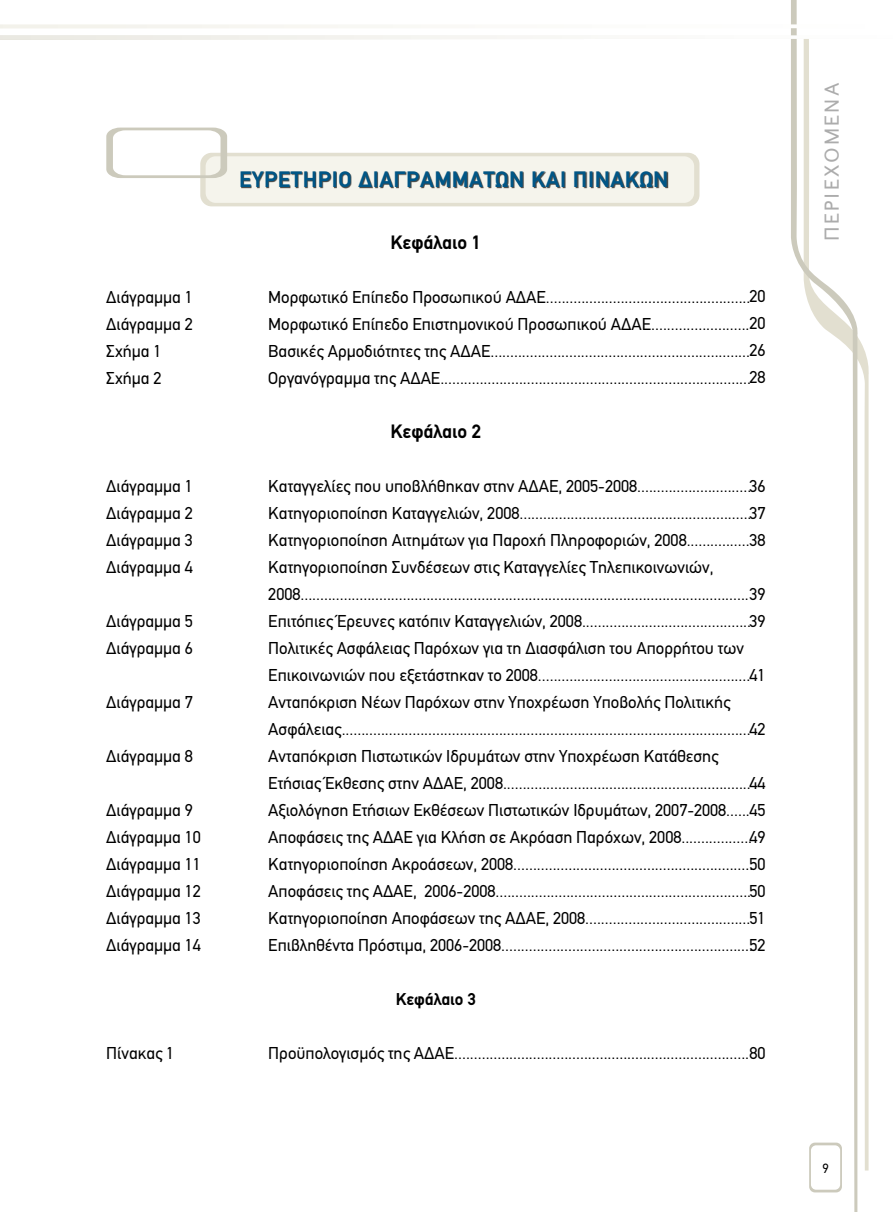
<style>
.page{position:relative;width:893px;height:1212px;background:#fff}
.page>*{position:absolute;margin:0;border:0;box-sizing:border-box;transform-origin:0 0}
.t1{font:700 22.5px "PF Din Text";letter-spacing:.03em;color:#005686}
.t2{font:21px "PF Diplomat Sans";letter-spacing:.1em;color:#acacac}
.t3{font:700 19.5px "PF Din Text";color:#000}
.t4{font:17.25px/27px "PF Din Text";color:#000}
.t5{font:700 17.25px "PF Din Text";color:#000}
</style>
<div class="page">
<svg style="left:861px;top:343px;width:8px;height:827px"></svg>
<svg style="left:791px;top:0;width:70px;height:1212px"></svg>
<svg style="left:0;top:21px;width:861px;height:11px"></svg>
<svg style="left:0;top:32px;width:861px;height:71px"></svg>
<svg style="left:106px;top:128px;width:593px;height:78px"></svg>
<div style="left:223px;top:166px;width:470px;height:38px;background:#000;opacity:.7"></div>
<h1 class="t1" style="left:239px;top:166px;width:431px">ΕΥΡΕΤΗΡΙΟ ΔΙΑΓΡΑΜΜΑΤΩΝ ΚΑΙ ΠΙΝΑΚΩΝ</h1>
<p class="t3" style="left:390px;top:230px;width:92px">Κεφάλαιο 1</p>
<p class="t4" style="left:106px;top:283px;width:80px">Διάγραμμα 1</p>
<p class="t4" style="left:268px;top:283px;width:499px">Μορφωτικό Επίπεδο Προσωπικού ΑΔΑΕ....................................................20</p>
<p class="t4" style="left:106px;top:310px;width:82px">Διάγραμμα 2</p>
<p class="t4" style="left:268px;top:310px;width:499px">Μορφωτικό Επίπεδο Επιστημονικού Προσωπικού ΑΔΑΕ.........................20</p>
<p class="t4" style="left:106px;top:337px;width:49px">Σχήμα 1</p>
<p class="t4" style="left:268px;top:337px;width:499px">Βασικές Αρμοδιότητες της ΑΔΑΕ..................................................................26</p>
<p class="t4" style="left:106px;top:364px;width:51px">Σχήμα 2</p>
<p class="t4" style="left:268px;top:364px;width:499px">Οργανόγραμμα της ΑΔΑΕ...............................................................................28</p>
<p class="t3" style="left:390px;top:419px;width:92px">Κεφάλαιο 2</p>
<p class="t4" style="left:106px;top:472px;width:80px">Διάγραμμα 1</p>
<p class="t4" style="left:268px;top:472px;width:499px">Καταγγελίες που υποβλήθηκαν στην ΑΔΑΕ, 2005-2008.............................36</p>
<p class="t4" style="left:106px;top:499px;width:82px">Διάγραμμα 2</p>
<p class="t4" style="left:268px;top:499px;width:499px">Κατηγοριοποίηση Καταγγελιών, 2008...........................................................37</p>
<p class="t4" style="left:106px;top:526px;width:82px">Διάγραμμα 3</p>
<p class="t4" style="left:268px;top:526px;width:499px">Κατηγοριοποίηση Αιτημάτων για Παροχή Πληροφοριών, 2008................38</p>
<p class="t4" style="left:106px;top:553px;width:88px">Διάγραμμα 4</p>
<p class="t4" style="left:268px;top:553px;width:499px">Κατηγοριοποίηση Συνδέσεων στις Καταγγελίες Τηλεπικοινωνιών,<br>2008..................................................................................................................39</p>
<p class="t4" style="left:106px;top:607px;width:82px">Διάγραμμα 5</p>
<p class="t4" style="left:268px;top:607px;width:499px">Επιτόπιες Έρευνες κατόπιν Καταγγελιών, 2008...........................................39</p>
<p class="t4" style="left:106px;top:634px;width:88px">Διάγραμμα 6</p>
<p class="t4" style="left:268px;top:634px;width:494px">Πολιτικές Ασφάλειας Παρόχων για τη Διασφάλιση του Απορρήτου των<br>Επικοινωνιών που εξετάστηκαν το 2008......................................................41</p>
<p class="t4" style="left:106px;top:688px;width:88px">Διάγραμμα 7</p>
<p class="t4" style="left:268px;top:688px;width:497px">Ανταπόκριση Νέων Παρόχων στην Υποχρέωση Υποβολής Πολιτικής<br>Ασφάλειας........................................................................................................42</p>
<p class="t4" style="left:106px;top:742px;width:88px">Διάγραμμα 8</p>
<p class="t4" style="left:268px;top:742px;width:499px">Ανταπόκριση Πιστωτικών Ιδρυμάτων στην Υποχρέωση Κατάθεσης<br>Ετήσιας Έκθεσης στην ΑΔΑΕ, 2008...............................................................44</p>
<p class="t4" style="left:106px;top:796px;width:88px">Διάγραμμα 9</p>
<p class="t4" style="left:268px;top:796px;width:497px">Αξιολόγηση Ετήσιων Εκθέσεων Πιστωτικών Ιδρυμάτων, 2007-2008......45</p>
<p class="t4" style="left:106px;top:823px;width:96px">Διάγραμμα 1 0</p>
<p class="t4" style="left:268px;top:823px;width:485px">Αποφάσεις της ΑΔΑΕ για Κλήση σε Ακρόαση Παρόχων, 2008..................</p>
<p class="t4" style="left:106px;top:850px;width:82px">Διάγραμμα 11</p>
<p class="t4" style="left:268px;top:850px;width:486px">Κατηγοριοποίηση Ακροάσεων, 2008.............................................................</p>
<p class="t4" style="left:106px;top:877px;width:83px">Διάγραμμα 12</p>
<p class="t4" style="left:268px;top:877px;width:499px">Αποφάσεις της ΑΔΑΕ, 2006-2008.................................................................50</p>
<p class="t4" style="left:106px;top:904px;width:82px">Διάγραμμα 13</p>
<p class="t4" style="left:268px;top:904px;width:489px">Κατηγοριοποίηση Αποφάσεων της ΑΔΑΕ, 2008..........................................51</p>
<p class="t4" style="left:106px;top:931px;width:96px">Διάγραμμα 1 4</p>
<p class="t4" style="left:268px;top:931px;width:486px">Επιβληθέντα Πρόστιμα, 2006-2008................................................................</p>
<p class="t5" style="left:396px;top:989px;width:82px">Κεφάλαιο 3</p>
<p class="t4" style="left:106px;top:1039px;width:62px">Πίνακας 1</p>
<p class="t4" style="left:268px;top:1039px;width:499px">Προϋπολογισμός της ΑΔΑΕ...........................................................................80</p>
<p class="t4" style="left:749px;top:823px;width:18px">49<br>50</p>
<p class="t4" style="left:749px;top:931px;width:9px">52</p>
<p class="t2" style="left:821px;top:241px;width:159px;rotate:-90deg">ΠΕΡΙΕΧΟΜΕΝΑ</p>
</div>
